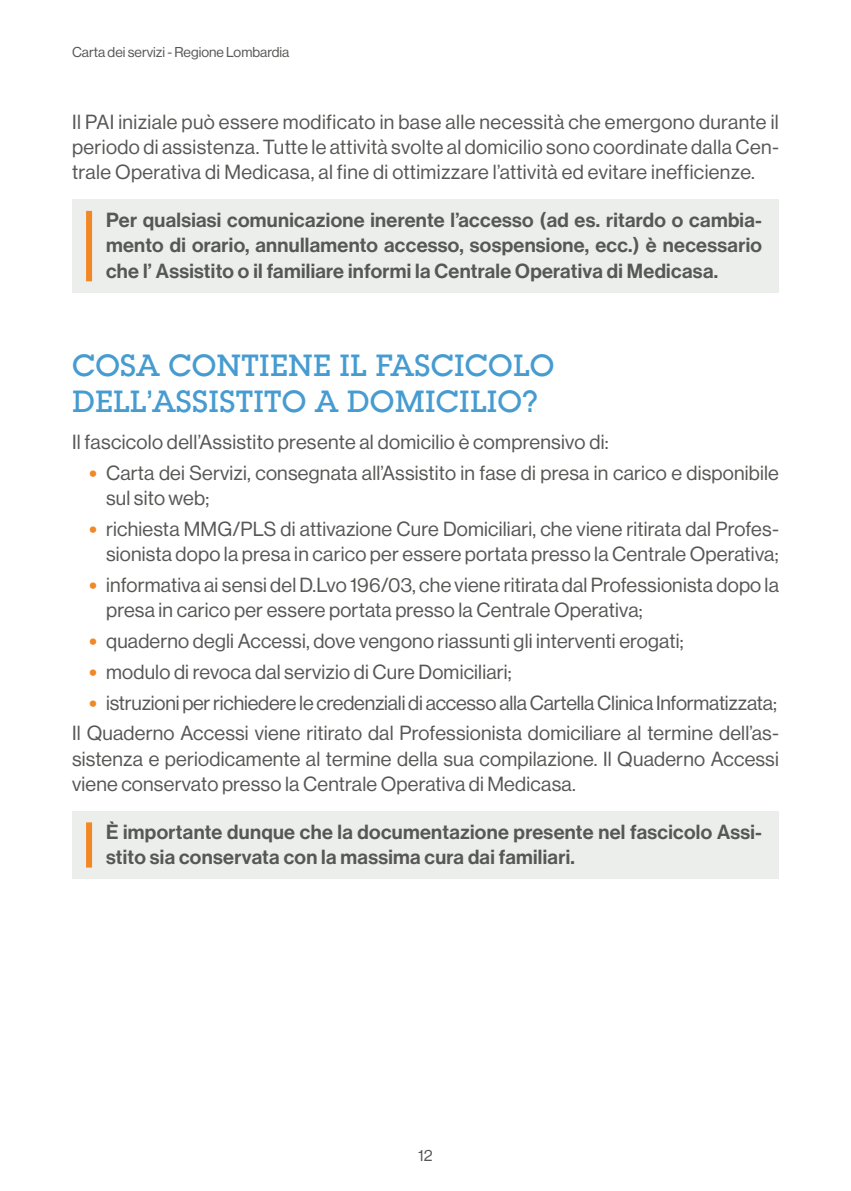
<style>
.page{position:relative;width:851px;height:1191px;background:#fff}
.page>*{position:absolute;margin:0;border:0;box-sizing:border-box;transform-origin:0 0}
.HD2{font:500 30px/36px "Lubalin Graph Std";letter-spacing:.01em;color:#469cd0}
.Testo_Base_spazio_prima{font:20px/25.2px "N Haas Grotesk DS Pro 55 Rg";letter-spacing:.01em;color:#575756;text-align:justify}
.BOX_evidenziato{font:20px/25.2px "Neue Haas Display Mediu";letter-spacing:.015em;color:#575756;text-align:justify}
.Testo_Base_spazio_prima-2{font:20px "N Haas Grotesk DS Pro 55 Rg";letter-spacing:-.01em;color:#575756}
.Testo_Prima_riga{font:20px "N Haas Grotesk DS Pro 55 Rg";letter-spacing:.015em;color:#575756}
.t1{font:16px "N Haas Grotesk DS Pro 55 Rg";color:#575756}
.t2{font:14px "N Haas Grotesk DS Pro 55 Rg";color:#575756}
.s1{font-family:"Neue Haas Display";font-weight:900;color:#f18825}
</style>
<div class="page">
<div style="left:72px;top:199px;width:706px;height:94px;background:#ebeeeb"></div>
<div style="left:86px;top:211px;width:6px;height:70px;background:#f18825"></div>
<div style="left:72px;top:811px;width:706px;height:68px;background:#ebeeeb"></div>
<div style="left:86px;top:822px;width:6px;height:45px;background:#f18825"></div>
<p class="t2" style="left:72px;top:44px;width:219px">Carta dei servizi - Regione Lombardia</p>
<p class="Testo_Base_spazio_prima" style="left:72px;top:109px;width:708px">Il PAI iniziale può essere modificato in base alle necessità che emergono durante il periodo di assistenza. Tutte le attività svolte al domicilio sono coordinate dalla Cen&shy;trale Operativa di Medicasa, al fine di ottimizzare l’attività ed evitare inefficienze.</p>
<p class="BOX_evidenziato" style="left:106px;top:208px;width:657px">Per qualsiasi comunicazione inerente l’accesso (ad es. ritardo o cambia&shy;mento di orario, annullamento accesso, sospensione, ecc.) è necessario che l’ Assistito o il familiare informi la Centrale Operativa di Medicasa.</p>
<p class="HD2" style="left:72px;top:347px;width:484px">COSA CONTIENE IL FASCICOLO<br>DELL’ASSISTITO A DOMICILIO?</p>
<p class="Testo_Prima_riga" style="left:72px;top:430px;width:538px">Il fascicolo dell’Assistito presente al domicilio è comprensivo di:</p>
<p class="Testo_Base_spazio_prima" style="left:106px;top:460px;width:674px;text-indent:-17px"><span class="s1">•</span> Carta dei Servizi, consegnata all’Assistito in fase di presa in carico e disponibile sul sito web;</p>
<p class="Testo_Base_spazio_prima" style="left:89px;top:516px;width:691px;text-align:right"><span class="s1">•</span> richiesta MMG/PLS di attivazione Cure Domiciliari, che viene ritirata dal Profes&shy;sionista dopo la presa in carico per essere portata presso la Centrale Operativa;</p>
<p class="Testo_Base_spazio_prima" style="left:106px;top:572px;width:674px;text-indent:-17px"><span class="s1">•</span> informativa ai sensi del D.Lvo 196/03, che viene ritirata dal Professionista dopo la presa in carico per essere portata presso la Centrale Operativa;</p>
<p class="Testo_Base_spazio_prima" style="left:89px;top:628px;width:596px"><span class="s1">•</span> quaderno degli Accessi, dove vengono riassunti gli interventi erogati;</p>
<p class="Testo_Base_spazio_prima" style="left:89px;top:659px;width:424px"><span class="s1">•</span> modulo di revoca dal servizio di Cure Domiciliari;</p>
<p class="Testo_Base_spazio_prima-2" style="left:89px;top:691px;width:689px"><span class="s1">•</span> istruzioni per richiedere le credenziali di accesso alla Cartella Clinica Informatizzata;</p>
<p class="Testo_Base_spazio_prima" style="left:72px;top:721px;width:708px">Il Quaderno Accessi viene ritirato dal Professionista domiciliare al termine dell’as&shy;sistenza e periodicamente al termine della sua compilazione. Il Quaderno Accessi viene conservato presso la Centrale Operativa di Medicasa.</p>
<p class="BOX_evidenziato" style="left:106px;top:819px;width:657px">È importante dunque che la documentazione presente nel fascicolo Assi&shy;stito sia conservata con la massima cura dai familiari.</p>
<p class="t1" style="left:418px;top:1146px;width:16px">12</p>
</div>
